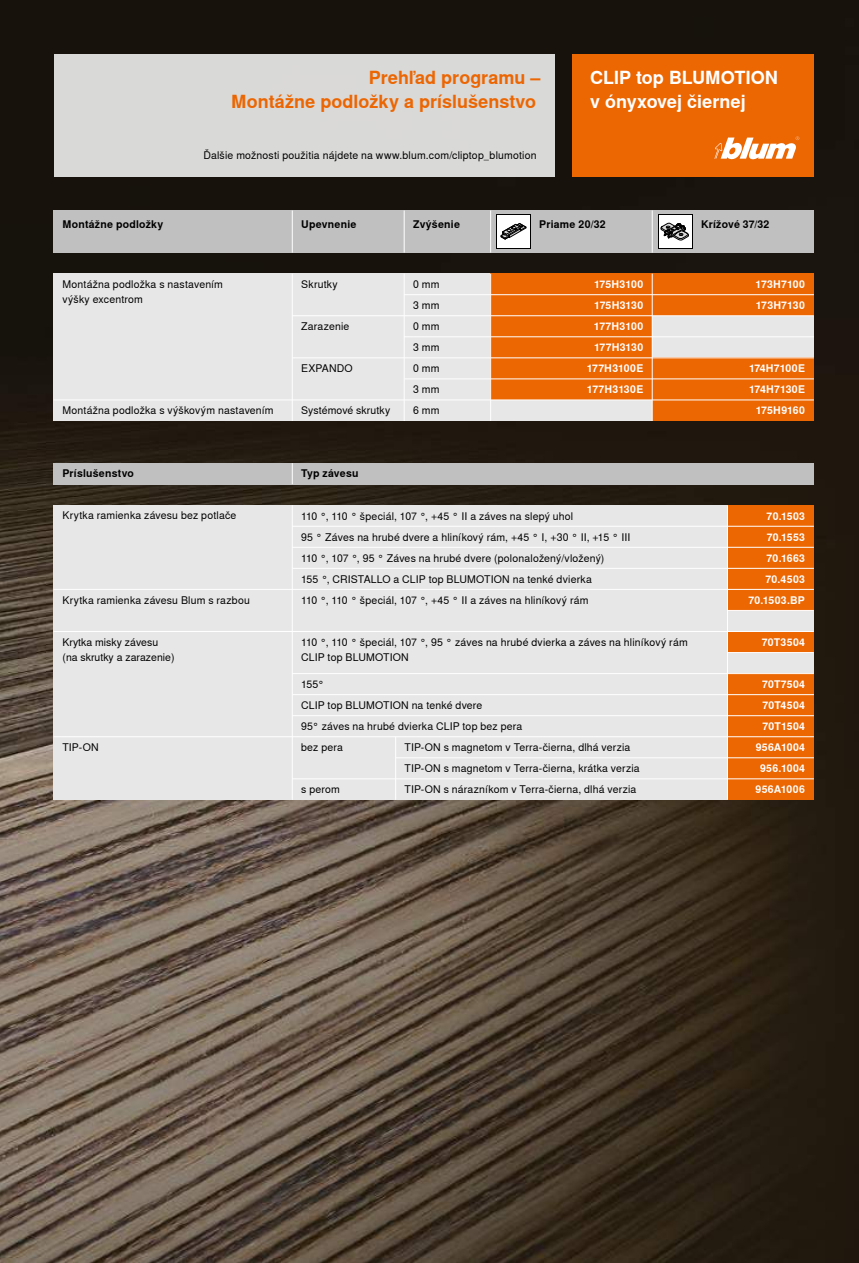
<style>
.page{position:relative;width:859px;height:1263px;background:#fff}
.page>*{position:absolute;margin:0;border:0;box-sizing:border-box;transform-origin:0 0}
.t1{font:700 18px/24px "Nimbus Sans Global";color:#ec6602;text-align:right}
.t2{font:700 18px/24px "Nimbus Sans Global";color:#fff}
.t3{font:10.5px/21px "Nimbus Sans Global";letter-spacing:.015em;color:#000}
.t4{font:700 10.5px/21px "Nimbus Sans Global";letter-spacing:.02em;color:#fff;text-align:justify}
.t5{font:700 10.5px "Nimbus Sans Global";letter-spacing:.02em;color:#000}
</style>
<div class="page">
<img style="left:0;top:0;width:859px;height:1263px">
<div style="left:572px;top:54px;width:242px;height:122px;background:#ec6602"></div>
<div style="left:54px;top:54px;width:500px;height:122px;background:#d9d9d8"></div>
<svg style="left:714px;top:136px;width:85px;height:23px"></svg>
<div style="left:54px;top:505px;width:760px;height:295px;background:#e7e7e7"></div>
<div style="left:54px;top:463px;width:760px;height:21px;background:#c0c0c1"></div>
<div style="left:727px;top:505px;width:87px;height:105px;background:#ec6602"></div>
<div style="left:727px;top:631px;width:87px;height:21px;background:#ec6602"></div>
<div style="left:727px;top:674px;width:87px;height:126px;background:#ec6602"></div>
<div style="left:54px;top:274px;width:760px;height:147px;background:#e7e7e7"></div>
<div style="left:54px;top:210px;width:760px;height:43px;background:#c0c0c1"></div>
<div style="left:491px;top:274px;width:161px;height:84px;background:#ec6602"></div>
<div style="left:652px;top:274px;width:162px;height:42px;background:#ec6602"></div>
<div style="left:652px;top:358px;width:162px;height:63px;background:#ec6602"></div>
<div style="left:490px;top:358px;width:162px;height:42px;background:#ec6602"></div>
<svg style="left:658px;top:215px;width:34px;height:34px"></svg>
<div style="left:659px;top:215px;width:32px;height:33px;background:#fff"></div>
<svg style="left:660px;top:223px;width:29px;height:18px"></svg>
<div style="left:496px;top:215px;width:34px;height:34px;background:#000"></div>
<div style="left:497px;top:215px;width:33px;height:33px;background:#fff"></div>
<svg style="left:500px;top:223px;width:26px;height:17px"></svg>
<hr style="left:292px;top:526px;width:522px;height:1px;background:#fff">
<hr style="left:292px;top:568px;width:522px;height:1px;background:#fff">
<hr style="left:54px;top:589px;width:760px;height:1px;background:#fff">
<hr style="left:396px;top:757px;width:418px;height:1px;background:#fff">
<hr style="left:292px;top:778px;width:522px;height:1px;background:#fff">
<hr style="left:292px;top:547px;width:522px;height:1px;background:#fff">
<hr style="left:727px;top:610px;width:87px;height:1px;background:#fff">
<hr style="left:727px;top:652px;width:87px;height:1px;background:#fff">
<hr style="left:54px;top:631px;width:760px;height:1px;background:#fff">
<hr style="left:54px;top:736px;width:760px;height:1px;background:#fff">
<hr style="left:292px;top:694px;width:522px;height:1px;background:#fff">
<hr style="left:292px;top:715px;width:522px;height:1px;background:#fff">
<hr style="left:292px;top:673px;width:522px;height:1px;background:#fff">
<hr style="left:727px;top:505px;width:1px;height:295px;background:#fff">
<svg style="left:292px;top:463px;width:1px;height:21px"></svg>
<hr style="left:292px;top:505px;width:1px;height:295px;background:#fff">
<hr style="left:395px;top:737px;width:1px;height:63px;background:#fff">
<hr style="left:404px;top:274px;width:1px;height:147px;background:#fff">
<hr style="left:404px;top:210px;width:1px;height:43px;background:#fff">
<hr style="left:490px;top:274px;width:1px;height:147px;background:#fff">
<hr style="left:490px;top:210px;width:1px;height:43px;background:#fff">
<hr style="left:652px;top:274px;width:1px;height:147px;background:#fff">
<hr style="left:652px;top:210px;width:1px;height:43px;background:#fff">
<hr style="left:292px;top:274px;width:1px;height:147px;background:#fff">
<hr style="left:292px;top:210px;width:1px;height:43px;background:#fff">
<hr style="left:54px;top:400px;width:760px;height:1px;background:#fff">
<hr style="left:404px;top:294px;width:410px;height:1px;background:#fff">
<hr style="left:292px;top:315px;width:522px;height:1px;background:#fff">
<hr style="left:292px;top:357px;width:522px;height:1px;background:#fff">
<hr style="left:404px;top:336px;width:410px;height:1px;background:#fff">
<hr style="left:404px;top:378px;width:410px;height:1px;background:#fff">
<h1 class="t1" style="left:231px;top:66px;width:311px">Prehľad programu –<br>Montážne podložky a príslušenstvo</h1>
<h1 class="t2" style="left:590px;top:66px;width:190px">CLIP top BLUMOTION v ónyxovej čiernej</h1>
<p class="t3" style="left:203px;top:144px;width:335px">Ďalšie možnosti použitia nájdete na www.blum.com/cliptop_blumotion</p>
<p class="t5" style="left:63px;top:218px;width:102px">Montážne podložky</p>
<p class="t5" style="left:301px;top:218px;width:57px">Upevnenie</p>
<p class="t5" style="left:413px;top:218px;width:48px">Zvýšenie</p>
<p class="t5" style="left:539px;top:218px;width:68px">Priame 20/32</p>
<p class="t5" style="left:701px;top:218px;width:70px">Krížové 37/32</p>
<p class="t3" style="left:63px;top:277px;width:162px;line-height:15px">Montážna podložka s nastavením výšky excentrom</p>
<p class="t3" style="left:63px;top:400px;width:213px">Montážna podložka s výškovým nastavením</p>
<p class="t3" style="left:301px;top:274px;width:38px">Skrutky</p>
<p class="t3" style="left:301px;top:316px;width:50px">Zarazenie</p>
<p class="t3" style="left:301px;top:358px;width:53px">EXPANDO</p>
<p class="t3" style="left:301px;top:400px;width:91px">Systémové skrutky</p>
<p class="t3" style="left:413px;top:274px;width:28px">0 mm<br>3 mm</p>
<p class="t3" style="left:413px;top:337px;width:28px">3 mm</p>
<p class="t3" style="left:413px;top:379px;width:28px">3 mm<br>6 mm</p>
<p class="t3" style="left:413px;top:316px;width:28px">0 mm</p>
<p class="t3" style="left:413px;top:358px;width:28px">0 mm</p>
<p class="t4" style="left:594px;top:274px;width:51px">175H3100</p>
<p class="t4" style="left:756px;top:274px;width:51px">173H7100</p>
<p class="t4" style="left:594px;top:295px;width:51px">175H3130</p>
<p class="t4" style="left:756px;top:295px;width:51px">173H7130</p>
<p class="t4" style="left:594px;top:316px;width:51px">177H3100<br>177H3130</p>
<p class="t4" style="left:587px;top:358px;width:58px">177H3100E</p>
<p class="t4" style="left:749px;top:358px;width:57px">174H7100E</p>
<p class="t4" style="left:587px;top:379px;width:58px">177H3130E</p>
<p class="t4" style="left:749px;top:379px;width:57px">174H7130E</p>
<p class="t4" style="left:756px;top:400px;width:51px">175H9160</p>
<p class="t5" style="left:63px;top:468px;width:73px">Príslušenstvo</p>
<p class="t5" style="left:301px;top:468px;width:59px">Typ závesu</p>
<p class="t3" style="left:301px;top:505px;width:273px">110 °, 110 ° špeciál, 107 °, +45 ° II a záves na slepý uhol</p>
<p class="t3" style="left:63px;top:505px;width:175px">Krytka ramienka závesu bez potlače</p>
<p class="t4" style="left:767px;top:505px;width:40px">70.1503</p>
<p class="t3" style="left:63px;top:589px;width:189px">Krytka ramienka závesu Blum s razbou</p>
<p class="t3" style="left:63px;top:635px;width:114px;line-height:15px">Krytka misky závesu (na skrutky a zarazenie)</p>
<p class="t3" style="left:63px;top:737px;width:38px">TIP-ON</p>
<p class="t3" style="left:301px;top:526px;width:331px">95 ° Záves na hrubé dvere a hliníkový rám, +45 ° I, +30 ° II, +15 ° III</p>
<p class="t3" style="left:301px;top:547px;width:305px">110 °, 107 °, 95 ° Záves na hrubé dvere (polonaložený/vložený)<br>155 °, CRISTALLO a CLIP top BLUMOTION na tenké dvierka</p>
<p class="t3" style="left:301px;top:590px;width:289px">110 °, 110 ° špeciál, 107 °, +45 ° II a záves na hliníkový rám</p>
<p class="t3" style="left:301px;top:635px;width:388px;line-height:15px">110 °, 110 ° špeciál, 107 °, 95 ° záves na hrubé dvierka a záves na hliníkový rám<br>CLIP top BLUMOTION</p>
<p class="t3" style="left:301px;top:674px;width:24px">155°</p>
<p class="t3" style="left:301px;top:695px;width:183px">CLIP top BLUMOTION na tenké dvere</p>
<p class="t3" style="left:301px;top:716px;width:223px">95° záves na hrubé dvierka CLIP top bez pera</p>
<p class="t3" style="left:301px;top:737px;width:43px">bez pera</p>
<p class="t3" style="left:301px;top:779px;width:40px">s perom</p>
<p class="t3" style="left:405px;top:737px;width:237px">TIP-ON s magnetom v Terra-čierna, dlhá verzia<br>TIP-ON s magnetom v Terra-čierna, krátka verzia<br>TIP-ON s nárazníkom v Terra-čierna, dlhá verzia</p>
<p class="t4" style="left:765px;top:526px;width:41px">70.1553<br>70.1663<br>70.4503</p>
<p class="t4" style="left:748px;top:590px;width:58px">70.1503.BP</p>
<p class="t4" style="left:762px;top:632px;width:45px">70T3504</p>
<p class="t4" style="left:756px;top:674px;width:51px;text-align:right">70T7504<br>70T4504<br>70T1504<br>956A1004</p>
<p class="t4" style="left:756px;top:779px;width:51px">956A1006</p>
<p class="t4" style="left:760px;top:758px;width:46px">956.1004</p>
</div>
